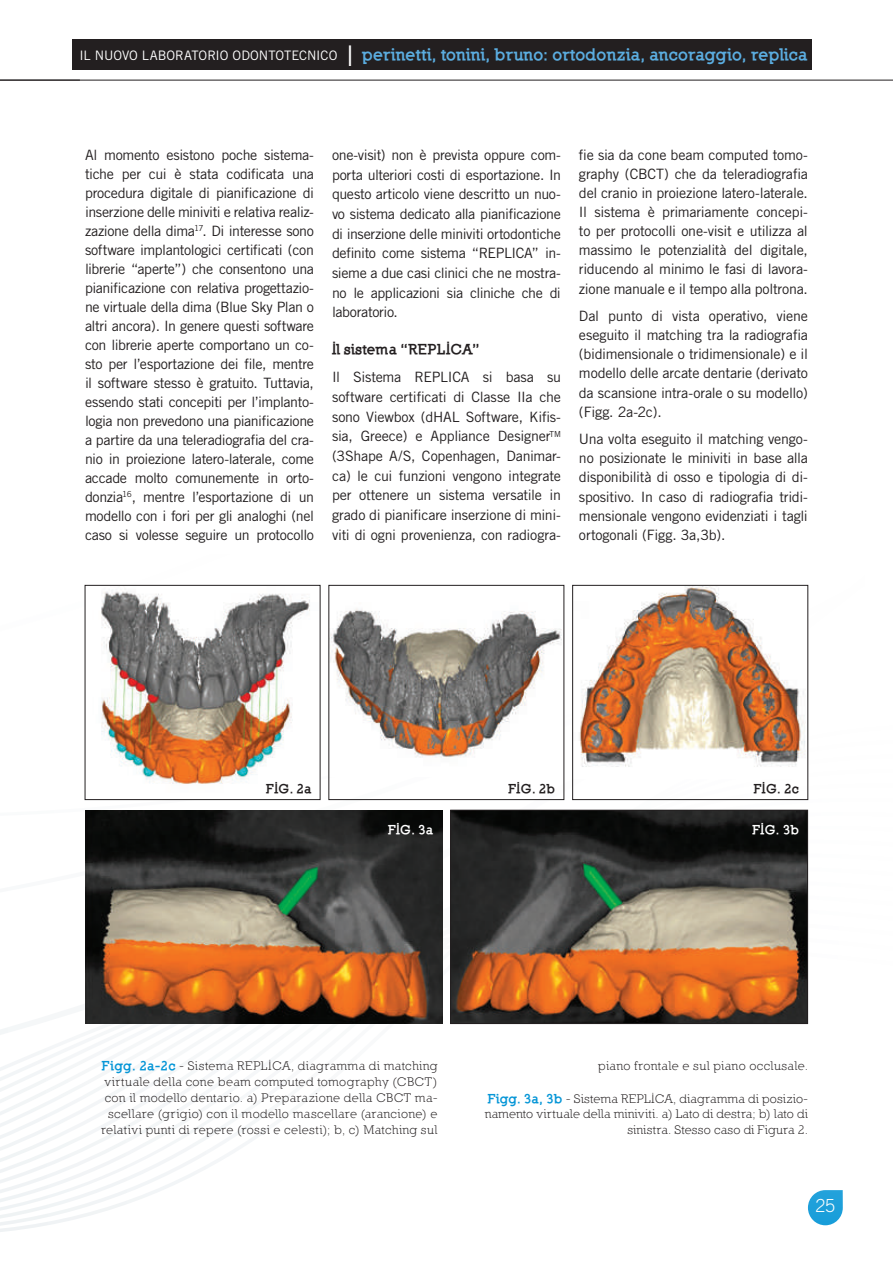
<style>
.page{position:relative;width:893px;height:1263px;background:#fff}
.page>*{position:absolute;margin:0;border:0;box-sizing:border-box;transform-origin:0 0}
.t1{font:300 18px "Trade Gothic";color:#fff}
.t2{font:900 16.5px "Nilland";letter-spacing:.005em;color:#5bade0}
.t3{font:14.25px/19px "Trade Gothic";letter-spacing:-.02em;color:#231f20;text-align:justify}
.t4{font:900 14.25px "Nilland";letter-spacing:.015em;color:#231f20}
.t5{font:12.75px/15.8px "Nilland";letter-spacing:.025em;color:#231f20;text-align:center}
.t6{font:900 12.75px "Nilland";letter-spacing:.02em;color:#231f20}
.t7{font:900 12.75px "Nilland";letter-spacing:.02em;color:#fff}
.s1{font-family:"Trade Gothic";font-weight:400;font-size:13.05px;color:#fff}
.s2{font-family:"Trade Gothic";font-weight:300;font-size:28.5px;color:#fff}
.s3{font-weight:900;color:#0696d7}
</style>
<div class="page">
<hr style="left:0;top:80px;width:893px;height:1px;background:#231f20">
<img style="left:101px;top:590px;width:209px;height:194px">
<div style="left:85px;top:585px;width:235px;height:215px;border:1px solid #231f20"></div>
<img style="left:331px;top:609px;width:231px;height:149px">
<div style="left:329px;top:585px;width:235px;height:215px;border:1px solid #231f20"></div>
<img style="left:579px;top:587px;width:227px;height:180px">
<div style="left:572px;top:585px;width:236px;height:215px;border:1px solid #231f20"></div>
<img style="left:85px;top:810px;width:357px;height:214px">
<img style="left:452px;top:812px;width:354px;height:210px">
<div style="left:450px;top:810px;width:358px;height:214px;border:1px solid #231f20"></div>
<div style="left:72px;top:39px;width:740px;height:30px;background:#231f20"></div>
<p class="t2" style="left:80px;top:44px;width:730px"><span class="s1">IL NUOVO LABORATORIO ODONTOTECNICO</span> <span class="s2">I</span> perinetti, tonini, bruno: ortodonzia, ancoraggio, replica</p>
<p class="t3" style="left:85px;top:145px;width:230px">Al momento esistono poche sistema&shy;tiche per cui è stata codificata una procedura digitale di pianificazione di inserzione delle miniviti e relativa realiz&shy;zazione della dima<sup>17</sup>. Di interesse sono software implantologici certificati (con librerie “aperte”) che consentono una pianificazione con relativa progettazio&shy;ne virtuale della dima (Blue Sky Plan o altri ancora). In genere questi software con librerie aperte comportano un co&shy;sto per l’esportazione dei file, mentre il software stesso è gratuito. Tuttavia, essendo stati concepiti per l’implanto&shy;logia non prevedono una pianificazione a partire da una teleradiografia del cra&shy;nio in proiezione latero-laterale, come accade molto comunemente in orto&shy;donzia<sup>16</sup>, mentre l’esportazione di un modello con i fori per gli analoghi (nel caso si volesse seguire un protocollo</p>
<p class="t3" style="left:332px;top:145px;width:230px;line-height:19.6px">one-visit) non è prevista oppure com&shy;porta ulteriori costi di esportazione. In questo articolo viene descritto un nuo&shy;vo sistema dedicato alla pianificazione di inserzione delle miniviti ortodontiche definito come sistema “REPLICA” in&shy;sieme a due casi clinici che ne mostra&shy;no le applicazioni sia cliniche che di laboratorio.</p>
<p class="t4" style="left:332px;top:340px;width:150px">Il sistema “REPLICA”</p>
<p class="t3" style="left:332px;top:367px;width:230px;line-height:19.6px">Il Sistema REPLICA si basa su software certificati di Classe IIa che sono Viewbox (dHAL Software, Kifis&shy;sia, Greece) e Appliance Designer<sup>TM </sup>(3Shape A/S, Copenhagen, Danimar&shy;ca) le cui funzioni vengono integrate per ottenere un sistema versatile in grado di pianificare inserzione di mini&shy;viti di ogni provenienza, con radiogra-</p>
<p class="t3" style="left:579px;top:145px;width:230px">fie sia da cone beam computed tomo&shy;graphy (CBCT) che da teleradiografia del cranio in proiezione latero-laterale.<br>Il sistema è primariamente concepi&shy;to per protocolli one-visit e utilizza al massimo le potenzialità del digitale, riducendo al minimo le fasi di lavora&shy;zione manuale e il tempo alla poltrona.</p>
<p class="t3" style="left:579px;top:306px;width:230px">Dal punto di vista operativo, viene eseguito il matching tra la radiografia (bidimensionale o tridimensionale) e il modello delle arcate dentarie (derivato da scansione intra-orale o su modello) (Figg. 2a-2c).</p>
<p class="t3" style="left:579px;top:429px;width:230px">Una volta eseguito il matching vengo&shy;no posizionate le miniviti in base alla disponibilità di osso e tipologia di di&shy;spositivo. In caso di radiografia tridi&shy;mensionale vengono evidenziati i tagli ortogonali (Figg. 3a,3b).</p>
<p class="t6" style="left:267px;top:780px;width:47px">FIG. 2a</p>
<p class="t6" style="left:509px;top:780px;width:48px">FIG. 2b</p>
<p class="t6" style="left:754px;top:780px;width:47px">FIG. 2c</p>
<p class="t7" style="left:388px;top:821px;width:47px">FIG. 3a</p>
<p class="t7" style="left:753px;top:821px;width:48px">FIG. 3b</p>
<p class="t5" style="left:101px;top:1058px;width:338px"><span class="s3">Figg. 2a-2c</span> - Sistema REPLICA, diagramma di matching virtuale della cone beam computed tomography (CBCT) con il modello dentario. a) Preparazione della CBCT ma&shy;scellare (grigio) con il modello mascellare (arancione) e relativi punti di repere (rossi e celesti); b, c) Matching sul</p>
<p class="t5" style="left:598px;top:1057px;width:211px">piano frontale e sul piano occlusale.</p>
<p class="t5" style="left:485px;top:1090px;width:325px;text-align:right"><span class="s3">Figg. 3a, 3b</span> - Sistema REPLICA, diagramma di posizio&shy;namento virtuale della miniviti. a) Lato di destra; b) lato di sinistra. Stesso caso di Figura 2.</p>
<p class="t1" style="left:815px;top:1195px;width:21px">25</p>
</div>
